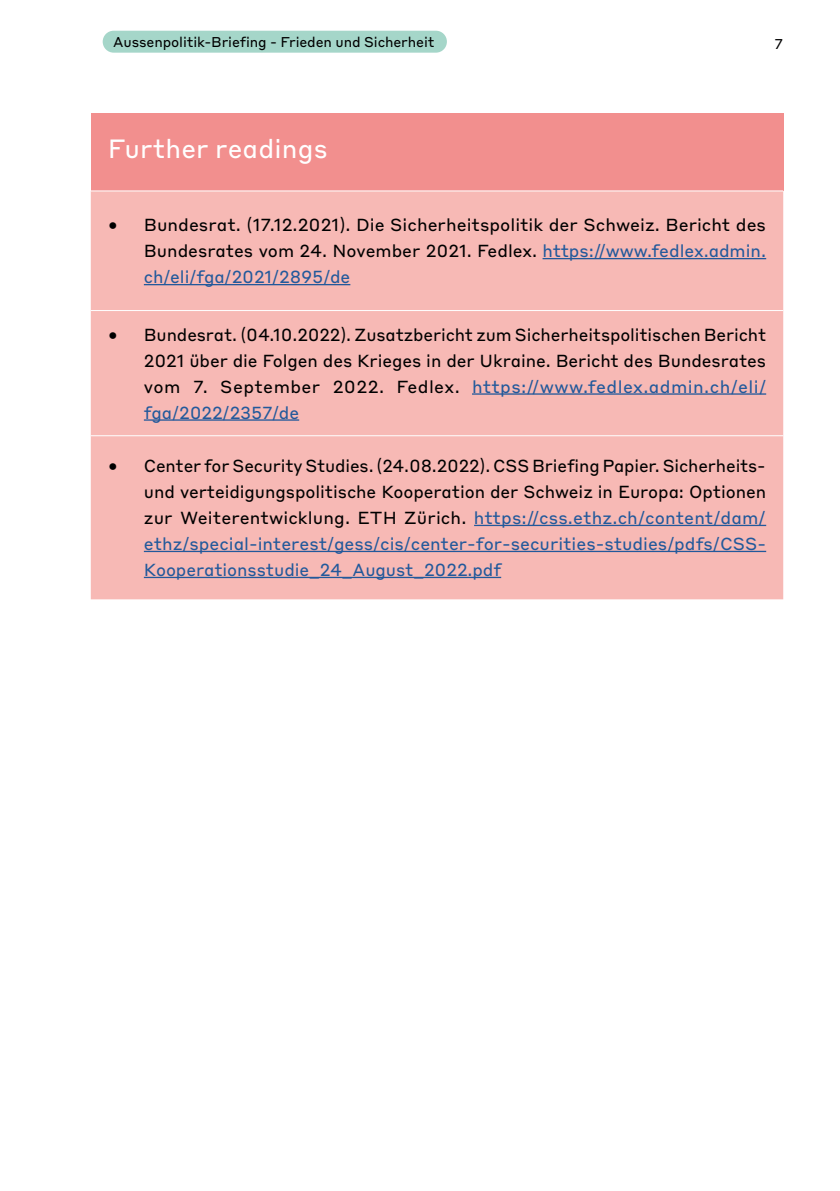
<style>
.page{position:relative;width:840px;height:1191px;background:#fff}
.page>*{position:absolute;margin:0;border:0;box-sizing:border-box;transform-origin:0 0}
.t1{font:26px "Styrene B";letter-spacing:.005em;color:#fff}
.t2{font:17.2px/26px "Styrene B";letter-spacing:-.005em;color:#000;text-align:justify}
.t3{font:14px "Styrene B";letter-spacing:-.01em;color:#000}
.s1{color:#22599b}
</style>
<div class="page">
<div style="left:103px;top:31px;width:343px;height:22px;background:#a5d6c9;border-radius:11px"></div>
<div style="left:91px;top:113px;width:691px;height:78px;background:#f28f8e"></div>
<div style="left:91px;top:191px;width:691px;height:408px;background:#f7b9b5"></div>
<hr style="left:91px;top:310px;width:691px;height:1px;background:#fff">
<hr style="left:91px;top:435px;width:691px;height:1px;background:#fff">
<hr style="left:91px;top:190px;width:691px;height:1px;background:#fff">
<hr style="left:542px;top:258px;width:223px;height:1px;background:#22599b">
<hr style="left:144px;top:284px;width:206px;height:1px;background:#22599b">
<hr style="left:471px;top:393px;width:294px;height:2px;background:#22599b">
<hr style="left:144px;top:419px;width:155px;height:2px;background:#22599b">
<hr style="left:474px;top:525px;width:291px;height:1px;background:#22599b">
<hr style="left:144px;top:551px;width:621px;height:1px;background:#22599b">
<hr style="left:144px;top:577px;width:357px;height:1px;background:#22599b">
<p class="t3" style="left:113px;top:30px;width:322px">Aussenpolitik-Briefing - Frieden und Sicherheit</p>
<p class="t3" style="left:774px;top:32px;width:10px">7</p>
<h1 class="t1" style="left:108px;top:127px;width:221px">Further readings</h1>
<p class="t2" style="left:144px;top:211px;width:623px;text-indent:-36px">• Bundesrat. (17.12.2021). Die Sicherheitspolitik der Schweiz. Bericht des Bundesrates vom 24. November 2021. Fedlex. <span class="s1">https://www.fedlex.admin. ch/eli/fga/2021/2895/de</span></p>
<p class="t2" style="left:144px;top:320px;width:623px;text-indent:-36px">• Bundesrat. (04.10.2022). Zusatzbericht zum Sicherheitspolitischen Bericht 2021 über die Folgen des Krieges in der Ukraine. Bericht des Bundesrates vom 7. September 2022. Fedlex. <span class="s1">https://www.fedlex.admin.ch/eli/ fga/2022/2357/de</span></p>
<p class="t2" style="left:144px;top:451px;width:623px;text-indent:-36px">• Center for Security Studies. (24.08.2022). CSS Briefing Papier. Sicherheits&shy;und verteidigungspolitische Kooperation der Schweiz in Europa: Optionen zur Weiterentwicklung. ETH Zürich. <span class="s1">https://css.ethz.ch/content/dam/ ethz/special-interest/gess/cis/center-for-securities-studies/pdfs/CSS-Kooperationsstudie_24_August_2022.pdf</span></p>
</div>
